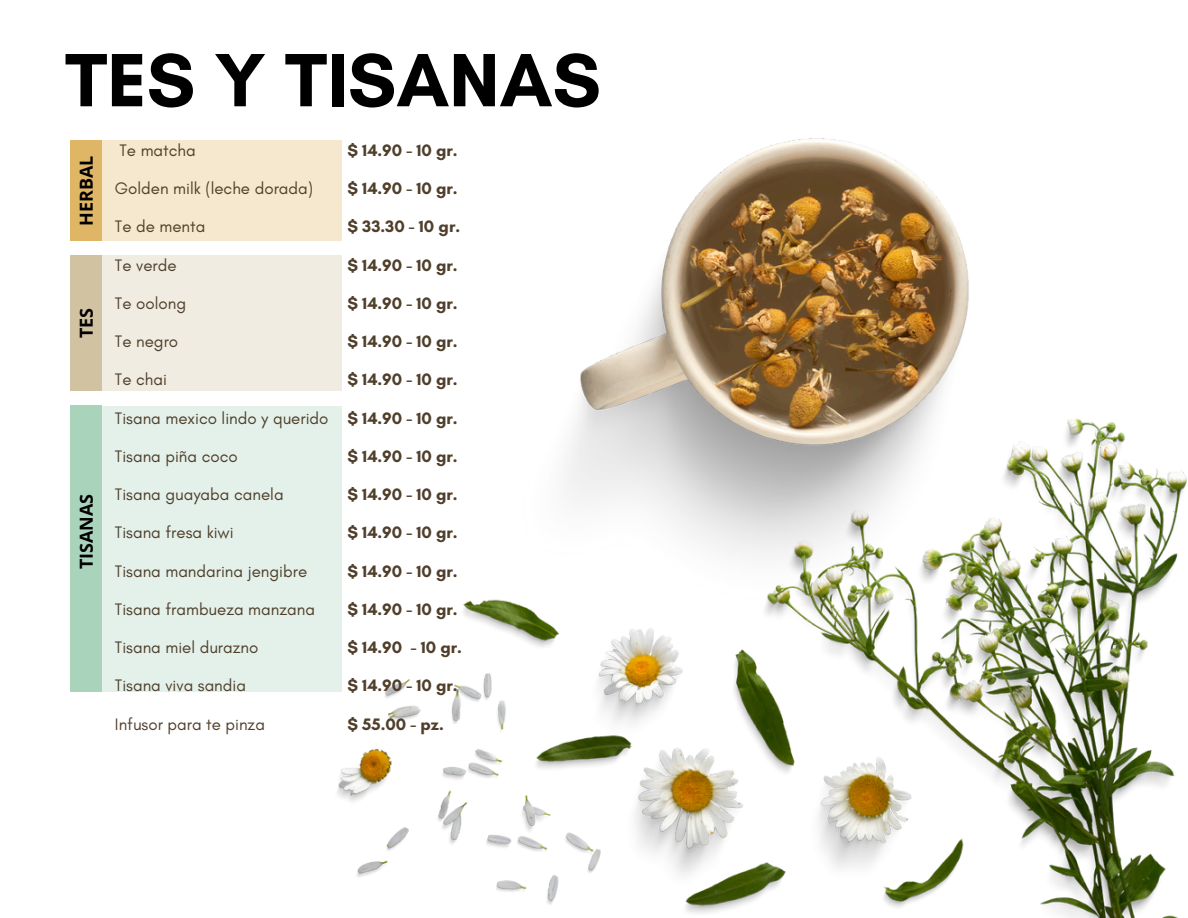
<style>
.page{position:relative;width:1188px;height:918px;background:#fff}
.page>*{position:absolute;margin:0;border:0;box-sizing:border-box;transform-origin:0 0}
.t1{font:700 76.8px "Glacial Indifference";color:#000}
.t2{font:700 18px "Open Sans";color:#000}
.t3{font:16.95px "Glacial Indifference";color:#4f3f2b}
.t4{font:700 16.95px "Glacial Indifference";color:#4f3f2b}
</style>
<div class="page">
<img style="left:333px;top:418px;width:854px;height:500px">
<div style="left:102px;top:406px;width:240px;height:285px;background:#e4f1ea"></div>
<div style="left:70px;top:406px;width:32px;height:286px;background:#aad3bc"></div>
<div style="left:102px;top:255px;width:240px;height:136px;background:#f0ece2"></div>
<div style="left:102px;top:141px;width:240px;height:100px;background:#f5e8cf"></div>
<div style="left:70px;top:141px;width:32px;height:100px;background:#dfb665"></div>
<div style="left:70px;top:255px;width:32px;height:136px;background:#d1c2a2"></div>
<img style="left:514px;top:138px;width:456px;height:471px">
<p class="t1" style="left:65px;top:33px;width:537px">TES Y TISANAS</p>
<p class="t2" style="left:74px;top:226px;width:72px;rotate:-90deg">HERBAL</p>
<p class="t2" style="left:74px;top:338px;width:32px;rotate:-90deg">TES</p>
<p class="t2" style="left:74px;top:569px;width:77px;rotate:-90deg">TISANAS</p>
<h2 class="t3" style="left:120px;top:140px;width:78px">Te matcha</h2>
<h2 class="t3" style="left:115px;top:178px;width:200px">Golden milk (leche dorada)</h2>
<h2 class="t3" style="left:115px;top:216px;width:92px">Te de menta</h2>
<p class="t3" style="left:115px;top:255px;width:63px">Te verde</p>
<p class="t3" style="left:115px;top:293px;width:73px">Te oolong</p>
<p class="t3" style="left:115px;top:331px;width:65px">Te negro</p>
<p class="t3" style="left:115px;top:369px;width:54px">Te chai</p>
<p class="t3" style="left:115px;top:408px;width:215px">Tisana mexico lindo y querido</p>
<p class="t3" style="left:115px;top:446px;width:124px">Tisana piña coco</p>
<p class="t3" style="left:115px;top:484px;width:170px">Tisana guayaba canela</p>
<p class="t3" style="left:115px;top:522px;width:120px">Tisana fresa kiwi</p>
<p class="t3" style="left:115px;top:561px;width:194px">Tisana mandarina jengibre</p>
<p class="t3" style="left:115px;top:599px;width:202px">Tisana frambueza manzana</p>
<p class="t3" style="left:115px;top:637px;width:145px">Tisana miel durazno</p>
<p class="t3" style="left:115px;top:675px;width:133px">Tisana viva sandia</p>
<p class="t3" style="left:115px;top:714px;width:152px">Infusor para te pinza</p>
<h1 class="t4" style="left:347px;top:140px;width:112px">$ 14.90 - 10 gr.</h1>
<h1 class="t4" style="left:347px;top:178px;width:112px">$ 14.90 - 10 gr.</h1>
<h1 class="t4" style="left:347px;top:216px;width:114px">$ 33.30 - 10 gr.</h1>
<h1 class="t4" style="left:347px;top:255px;width:112px">$ 14.90 - 10 gr.</h1>
<h1 class="t4" style="left:347px;top:293px;width:112px">$ 14.90 - 10 gr.</h1>
<h1 class="t4" style="left:347px;top:331px;width:112px">$ 14.90 - 10 gr.</h1>
<h1 class="t4" style="left:347px;top:369px;width:112px">$ 14.90 - 10 gr.</h1>
<h1 class="t4" style="left:347px;top:408px;width:112px">$ 14.90 - 10 gr.</h1>
<h1 class="t4" style="left:347px;top:446px;width:112px">$ 14.90 - 10 gr.</h1>
<h1 class="t4" style="left:347px;top:484px;width:112px">$ 14.90 - 10 gr.</h1>
<h1 class="t4" style="left:347px;top:522px;width:112px">$ 14.90 - 10 gr.</h1>
<h1 class="t4" style="left:347px;top:561px;width:112px">$ 14.90 - 10 gr.</h1>
<h1 class="t4" style="left:347px;top:599px;width:112px">$ 14.90 - 10 gr.</h1>
<h1 class="t4" style="left:347px;top:637px;width:116px">$ 14.90 - 10 gr.</h1>
<h1 class="t4" style="left:347px;top:675px;width:112px">$ 14.90 - 10 gr.</h1>
<h1 class="t4" style="left:347px;top:714px;width:98px">$ 55.00 - pz.</h1>
</div>
